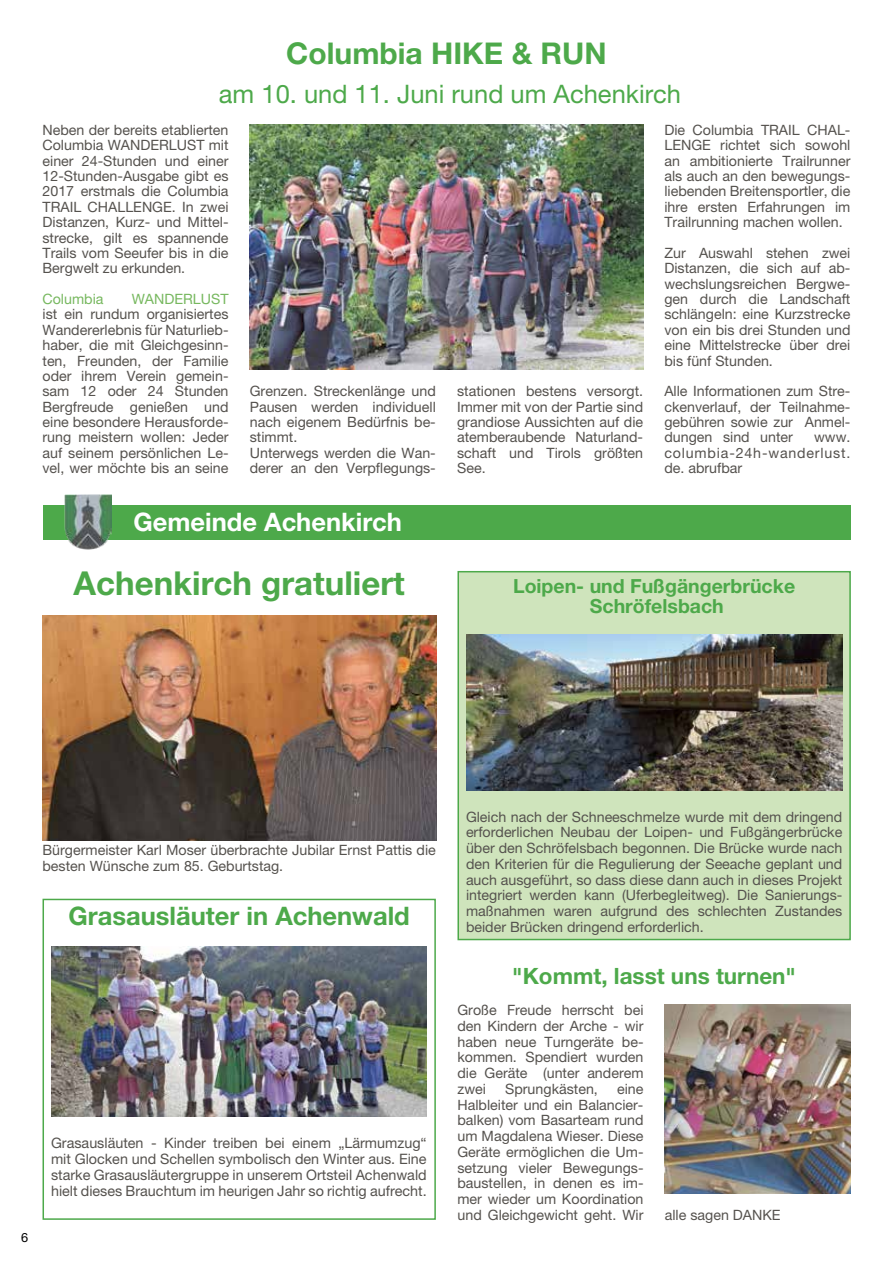
<style>
.page{position:relative;width:893px;height:1263px;background:#fff}
.page>*{position:absolute;margin:0;border:0;box-sizing:border-box;transform-origin:0 0}
.t1{font:700 33px "Helvetica Neue LT Pro";color:#4da94a}
.t2{font:700 30px "Helvetica Neue LT Pro";color:#4da94a}
.t3{font:25.5px "Helvetica Neue LT Pro";color:#4da94a}
.t4{font:700 25.5px "Helvetica Neue LT Pro";color:#4da94a}
.t5{font:700 25.5px "Helvetica Neue LT Pro";color:#fff}
.t6{font:700 22.5px "Helvetica Neue LT Pro";color:#4da94a}
.t7{font:700 19.5px/19.5px "Helvetica Neue LT Pro";color:#4da94a;text-align:center}
.t8{font:14.4px/15.8px "Helvetica Neue LT Pro";color:#55524e;text-align:justify}
.t9{font:14.25px/15.5px "Helvetica Neue LT Pro";color:#55524e;text-align:justify}
.t10{font:14.25px "Helvetica Neue LT Pro";color:#77b85f}
.t11{font:12.75px "Helvetica Neue LT Pro";color:#000}
</style>
<div class="page">
<div style="left:43px;top:505px;width:808px;height:34px;background:#4da94a"></div>
<img style="left:64px;top:494px;width:48px;height:56px">
<img style="left:51px;top:947px;width:376px;height:170px">
<div style="left:43px;top:899px;width:393px;height:321px;border:2px solid #4da94a"></div>
<div style="left:457px;top:571px;width:394px;height:369px;background:#cfe4bc;border:2px solid #4da94a"></div>
<img style="left:466px;top:634px;width:376px;height:156px">
<img style="left:43px;top:616px;width:393px;height:225px">
<img style="left:250px;top:125px;width:393px;height:245px">
<img style="left:665px;top:1005px;width:186px;height:188px">
<h2 class="t2" style="left:286px;top:35px;width:322px">Columbia HIKE &amp; RUN</h2>
<h3 class="t3" style="left:219px;top:79px;width:464px">am 10. und 11. Juni rund um Achenkirch</h3>
<p class="t9" style="left:43px;top:122px;width:188px">Neben der bereits etablierten Columbia WANDERLUST mit einer 24-Stunden und einer 12-Stunden-Ausgabe gibt es 2017 erstmals die Columbia TRAIL CHALLENGE. In zwei Distanzen, Kurz- und Mittel&shy;strecke, gilt es spannende Trails vom Seeufer bis in die Bergwelt zu erkunden.</p>
<p class="t10" style="left:43px;top:290px;width:62px">Columbia</p>
<p class="t10" style="left:132px;top:290px;width:98px">WANDERLUST</p>
<p class="t9" style="left:43px;top:306px;width:188px">ist ein rundum organisiertes Wandererlebnis für Naturlieb&shy;haber, die mit Gleichgesinn&shy;ten, Freunden, der Familie oder ihrem Verein gemein&shy;sam 12 oder 24 Stunden Bergfreude genießen und eine besondere Herausforde&shy;rung meistern wollen: Jeder auf seinem persönlichen Le&shy;vel, wer möchte bis an seine</p>
<p class="t9" style="left:664px;top:122px;width:188px">Die Columbia TRAIL CHAL-LENGE richtet sich sowohl an ambitionierte Trailrunner als auch an den bewegungs&shy;liebenden Breitensportler, die ihre ersten Erfahrungen im Trailrunning machen wollen.</p>
<p class="t9" style="left:664px;top:245px;width:188px">Zur Auswahl stehen zwei Distanzen, die sich auf ab&shy;wechslungsreichen Bergwe&shy;gen durch die Landschaft schlängeln: eine Kurzstrecke von ein bis drei Stunden und eine Mittelstrecke über drei bis fünf Stunden.</p>
<p class="t9" style="left:664px;top:383px;width:188px">Alle Informationen zum Stre&shy;ckenverlauf, der Teilnahme&shy;gebühren sowie zur Anmel&shy;dungen sind unter</p>
<p class="t9" style="left:250px;top:383px;width:188px;text-align:left">Grenzen. Streckenlänge und<br>Pausen werden individuell nach eigenem Bedürfnis be&shy;stimmt.<br>Unterwegs werden die Wan&shy;derer an den Verpflegungs-</p>
<p class="t9" style="left:457px;top:383px;width:188px">stationen bestens versorgt.<br>Immer mit von der Partie sind grandiose Aussichten auf die atemberaubende Naturland&shy;schaft und Tirols größten See.</p>
<p class="t9" style="left:664px;top:429px;width:188px;text-indent:150px">www. columbia-24h-wanderlust. de. abrufbar</p>
<h3 class="t5" style="left:133px;top:506px;width:270px">Gemeinde Achenkirch</h3>
<h1 class="t1" style="left:74px;top:562px;width:333px">Achenkirch gratuliert</h1>
<h3 class="t7" style="left:513px;top:576px;width:284px">Loipen- und Fußgängerbrücke<br>Schröfelsbach</h3>
<p class="t9" style="left:43px;top:842px;width:395px">Bürgermeister Karl Moser überbrachte Jubilar Ernst Pattis die besten Wünsche zum 85. Geburtstag.</p>
<h3 class="t4" style="left:69px;top:900px;width:343px">Grasausläuter in Achenwald</h3>
<p class="t11" style="left:21px;top:1229px;width:9px">6</p>
<p class="t8" style="left:51px;top:1135px;width:377px">Grasausläuten - Kinder treiben bei einem „Lärmumzug“ mit Glocken und Schellen symbolisch den Winter aus. Eine starke Grasausläutergruppe in unserem Ortsteil Achenwald hielt dieses Brauchtum im heurigen Jahr so richtig aufrecht.</p>
<p class="t9" style="left:466px;top:808px;width:378px">Gleich nach der Schneeschmelze wurde mit dem dringend erforderlichen Neubau der Loipen- und Fußgängerbrücke über den Schröfelsbach begonnen. Die Brücke wurde nach den Kriterien für die Regulierung der Seeache geplant und auch ausgeführt, so dass diese dann auch in dieses Projekt integriert werden kann (Uferbegleitweg). Die Sanierungs&shy;maßnahmen waren aufgrund des schlechten Zustandes beider Brücken dringend erforderlich.</p>
<h3 class="t6" style="left:512px;top:962px;width:285px">"Kommt, lasst uns turnen"</h3>
<p class="t9" style="left:457px;top:1002px;width:188px">Große Freude herrscht bei den Kindern der Arche - wir haben neue Turngeräte be&shy;kommen. Spendiert wurden die Geräte (unter anderem zwei</p>
<p class="t9" style="left:505px;top:1081px;width:94px">Sprungkästen,</p>
<p class="t9" style="left:457px;top:1081px;width:188px;text-indent:160px">eine Halbleiter und ein Balancier&shy;balken) vom Basarteam rund um Magdalena Wieser. Diese Geräte ermöglichen die Um&shy;setzung vieler Bewegungs&shy;baustellen, in denen es im&shy;mer wieder um Koordination und Gleichgewicht geht. Wir</p>
<p class="t9" style="left:665px;top:1207px;width:117px">alle sagen DANKE</p>
</div>
